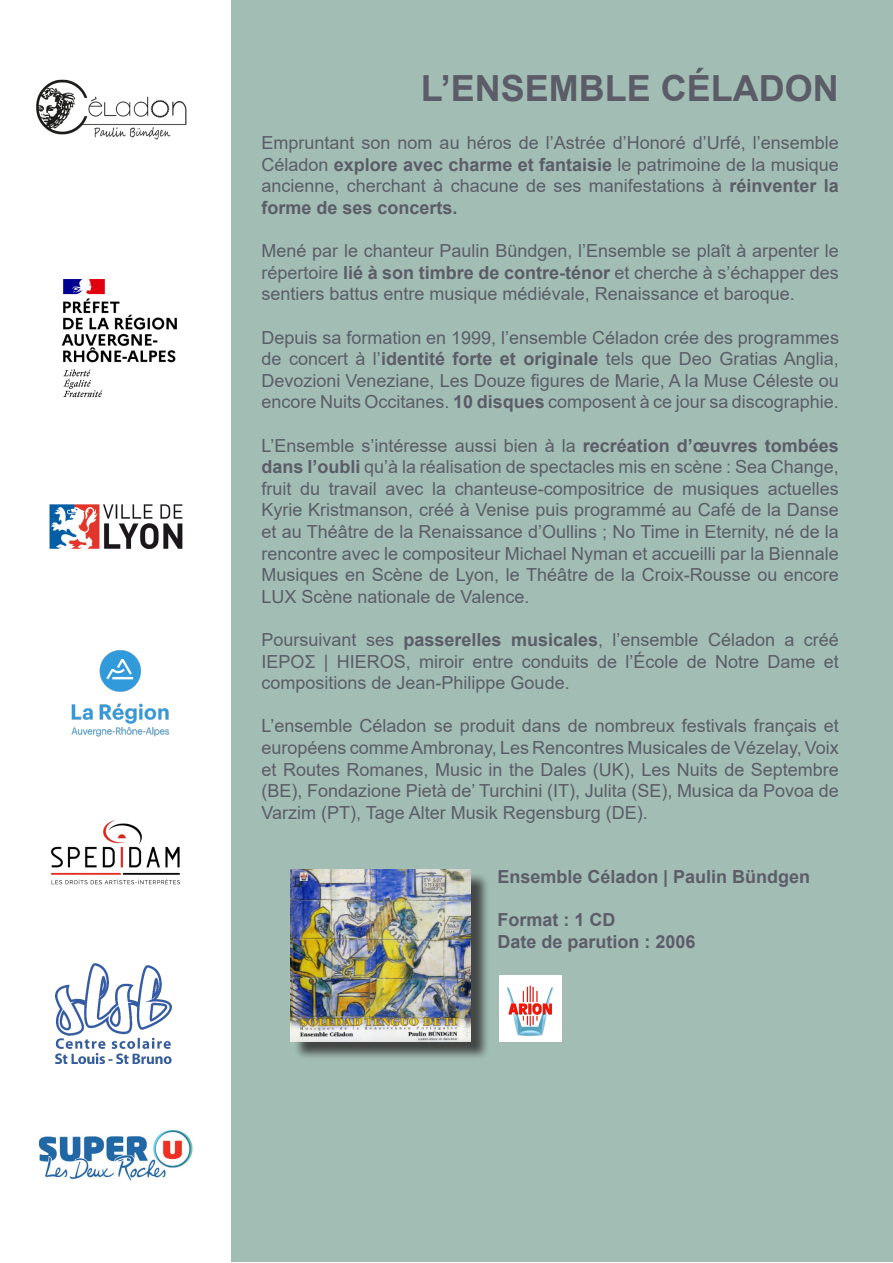
<style>
.page{position:relative;width:893px;height:1263px;background:#fff}
.page>*{position:absolute;margin:0;border:0;box-sizing:border-box;transform-origin:0 0}
.t1{font:700 36px "Arial";color:#5c5c68}
.t2{font:18px/21.6px "Arial";color:#5c5c68;text-align:justify}
.t3{font:700 18px "Arial";color:#5d5d6a}
.s1{font-weight:700}
</style>
<div class="page">
<div style="left:232px;top:0;width:661px;height:1261px;background:#a2beb4"></div>
<div style="left:293px;top:872px;width:197px;height:188px;background:#231f20;opacity:.75"></div>
<img style="left:290px;top:870px;width:181px;height:172px">
<img style="left:499px;top:976px;width:62px;height:66px">
<img style="left:36px;top:79px;width:151px;height:61px">
<img style="left:61px;top:279px;width:116px;height:119px">
<img style="left:39px;top:1130px;width:154px;height:51px">
<img style="left:71px;top:650px;width:98px;height:87px">
<img style="left:55px;top:963px;width:117px;height:100px">
<img style="left:50px;top:820px;width:130px;height:65px">
<img style="left:49px;top:504px;width:134px;height:45px">
<p class="t1" style="left:421px;top:63px;width:420px">L’ENSEMBLE CÉLADON</p>
<p class="t2" style="left:261px;top:132px;width:579px">Empruntant son nom au héros de l’Astrée d’Honoré d’Urfé, l’ensemble Céladon <span class="s1">explore avec charme et fantaisie</span> le patrimoine de la musique ancienne, cherchant à chacune de ses manifestations à <span class="s1">réinventer la forme de ses concerts.</span></p>
<p class="t2" style="left:261px;top:240px;width:579px">Mené par le chanteur Paulin Bündgen, l’Ensemble se plaît à arpenter le répertoire <span class="s1">lié à son timbre de contre-ténor</span> et cherche à s’échapper des sentiers battus entre musique médiévale, Renaissance et baroque.</p>
<p class="t2" style="left:261px;top:326px;width:579px">Depuis sa formation en 1999, l’ensemble Céladon crée des programmes de concert à l’<span class="s1">identité forte et originale</span> tels que Deo Gratias Anglia, Devozioni Veneziane, Les Douze figures de Marie, A la Muse Céleste ou encore Nuits Occitanes. <span class="s1">10 disques</span> composent à ce jour sa discographie.</p>
<p class="t2" style="left:261px;top:434px;width:579px">L’Ensemble s’intéresse aussi bien à la <span class="s1">recréation d’œuvres tombées dans l’oubli</span> qu’à la réalisation de spectacles mis en scène : Sea Change, fruit du travail avec la chanteuse-compositrice de musiques actuelles Kyrie Kristmanson, créé à Venise puis programmé au Café de la Danse et au Théâtre de la Renaissance d’Oullins ; No Time in Eternity, né de la rencontre avec le compositeur Michael Nyman et accueilli par la Biennale Musiques en Scène de Lyon, le Théâtre de la Croix-Rousse ou encore LUX Scène nationale de Valence.</p>
<p class="t2" style="left:261px;top:629px;width:579px">Poursuivant ses <span class="s1">passerelles musicales</span>, l’ensemble Céladon a créé ΙΕΡΟΣ | HIEROS, miroir entre conduits de l’École de Notre Dame et compositions de Jean-Philippe Goude.</p>
<p class="t2" style="left:261px;top:715px;width:579px">L’ensemble Céladon se produit dans de nombreux festivals français et européens comme Ambronay, Les Rencontres Musicales de Vézelay, Voix et Routes Romanes, Music in the Dales (UK), Les Nuits de Septembre (BE), Fondazione Pietà de’ Turchini (IT), Julita (SE), Musica da Povoa de Varzim (PT), Tage Alter Musik Regensburg (DE).</p>
<p class="t3" style="left:497px;top:864px;width:314px">Ensemble Céladon | Paulin Bündgen</p>
<p class="t3" style="left:497px;top:907px;width:120px">Format : 1 CD</p>
<p class="t3" style="left:497px;top:929px;width:200px">Date de parution : 2006</p>
</div>
